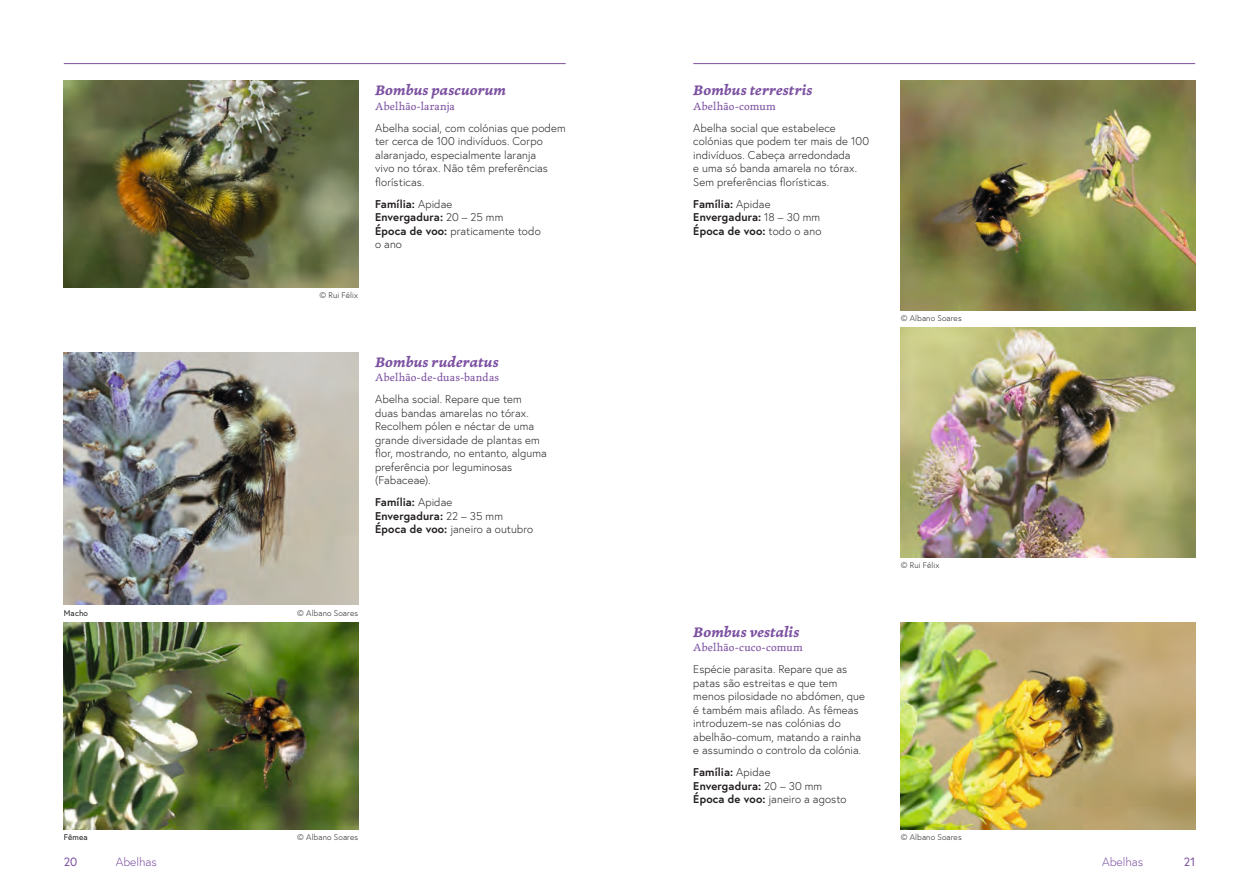
<style>
.page{position:relative;width:1259px;height:893px;background:#fff}
.page>*{position:absolute;margin:0;border:0;box-sizing:border-box;transform-origin:0 0}
.t1{font:italic 700 15px "Marco";letter-spacing:.005em;color:#7c51a1}
.t2{font:300 12px "Europa";color:#7c51a1}
.t3{font:12px "Europa";color:#7c51a1}
.t4{font:300 11.25px/13.5px "Europa";letter-spacing:.005em;color:#231f20}
.t5{font:700 11.25px "Europa";letter-spacing:.005em;color:#231f20}
.t6{font:11.25px "Marco";letter-spacing:.02em;color:#7c51a1}
.t7{font:300 8.25px "Europa";letter-spacing:.015em;color:#231f20}
.t8{font:8.25px "Europa";letter-spacing:.02em;color:#231f20}
.s1{font-weight:300}
.s2{font-weight:700}
</style>
<div class="page">
<hr style="left:693px;top:63px;width:502px;height:1px;background:#7c51a1">
<hr style="left:64px;top:63px;width:502px;height:1px;background:#7c51a1">
<img style="left:64px;top:81px;width:294px;height:207px">
<img style="left:64px;top:622px;width:294px;height:207px">
<img style="left:64px;top:353px;width:294px;height:252px">
<img style="left:901px;top:81px;width:294px;height:229px">
<img style="left:901px;top:622px;width:294px;height:207px">
<img style="left:901px;top:328px;width:294px;height:229px">
<p class="t1" style="left:375px;top:79px;width:132px">Bombus pascuorum</p>
<p class="t6" style="left:375px;top:99px;width:81px">Abelhão-laranja</p>
<p class="t4" style="left:375px;top:121px;width:192px">Abelha social, com colónias que podem ter cerca de 100 indivíduos. Corpo alaranjado, especialmente laranja<br>vivo no tórax. Não têm preferências florísticas.</p>
<p class="t5" style="left:375px;top:196px;width:79px">Família: <span class="s1">Apidae</span></p>
<p class="t5" style="left:375px;top:210px;width:130px">Envergadura: <span class="s1">20 – 25 mm</span></p>
<p class="t4" style="left:375px;top:224px;width:167px"><span class="s2">Época de voo:</span> praticamente todo o ano</p>
<p class="t7" style="left:320px;top:290px;width:40px">© Rui Félix</p>
<p class="t1" style="left:375px;top:350px;width:125px">Bombus ruderatus</p>
<p class="t6" style="left:375px;top:371px;width:126px">Abelhão-de-duas-bandas</p>
<p class="t4" style="left:375px;top:393px;width:173px">Abelha social. Repare que tem duas bandas amarelas no tórax.<br>Recolhem pólen e néctar de uma grande diversidade de plantas em flor, mostrando, no entanto, alguma preferência por leguminosas (Fabaceae).</p>
<p class="t5" style="left:375px;top:495px;width:79px">Família: <span class="s1">Apidae</span></p>
<p class="t5" style="left:375px;top:508px;width:129px">Envergadura: <span class="s1">22 – 35 mm</span></p>
<p class="t4" style="left:375px;top:523px;width:160px"><span class="s2">Época de voo:</span> janeiro a outubro</p>
<p class="t8" style="left:64px;top:607px;width:26px">Macho</p>
<p class="t7" style="left:297px;top:608px;width:62px">© Albano Soares</p>
<p class="t8" style="left:64px;top:832px;width:26px">Fêmea</p>
<p class="t7" style="left:297px;top:832px;width:62px">© Albano Soares</p>
<p class="t1" style="left:693px;top:79px;width:121px">Bombus terrestris</p>
<p class="t6" style="left:693px;top:99px;width:84px">Abelhão-comum</p>
<p class="t4" style="left:693px;top:121px;width:177px">Abelha social que estabelece colónias que podem ter mais de 100 indivíduos. Cabeça arredondada<br>e uma só banda amarela no tórax.<br>Sem preferências florísticas.</p>
<p class="t5" style="left:693px;top:196px;width:79px">Família: <span class="s1">Apidae</span></p>
<p class="t5" style="left:693px;top:210px;width:128px">Envergadura: <span class="s1">18 – 30 mm</span></p>
<p class="t5" style="left:693px;top:223px;width:130px">Época de voo: <span class="s1">todo o ano</span></p>
<p class="t7" style="left:901px;top:313px;width:62px">© Albano Soares</p>
<p class="t1" style="left:693px;top:620px;width:108px">Bombus vestalis</p>
<p class="t6" style="left:693px;top:641px;width:111px">Abelhão-cuco-comum</p>
<p class="t4" style="left:693px;top:662px;width:173px">Espécie parasita. Repare que as patas são estreitas e que tem menos pilosidade no abdómen, que é também mais afilado. As fêmeas introduzem-se nas colónias do abelhão-comum, matando a rainha e assumindo o controlo da colónia.</p>
<p class="t5" style="left:693px;top:764px;width:79px">Família: <span class="s1">Apidae</span></p>
<p class="t5" style="left:693px;top:778px;width:130px">Envergadura: <span class="s1">20 – 30 mm</span></p>
<p class="t4" style="left:693px;top:792px;width:155px"><span class="s2">Época de voo:</span> janeiro a agosto</p>
<p class="t7" style="left:901px;top:560px;width:40px">© Rui Félix</p>
<p class="t7" style="left:901px;top:832px;width:62px">© Albano Soares</p>
<p class="t2" style="left:116px;top:854px;width:43px">Abelhas</p>
<p class="t2" style="left:1102px;top:854px;width:43px">Abelhas</p>
<p class="t3" style="left:64px;top:854px;width:15px">20</p>
<p class="t3" style="left:1184px;top:854px;width:13px">21</p>
</div>
